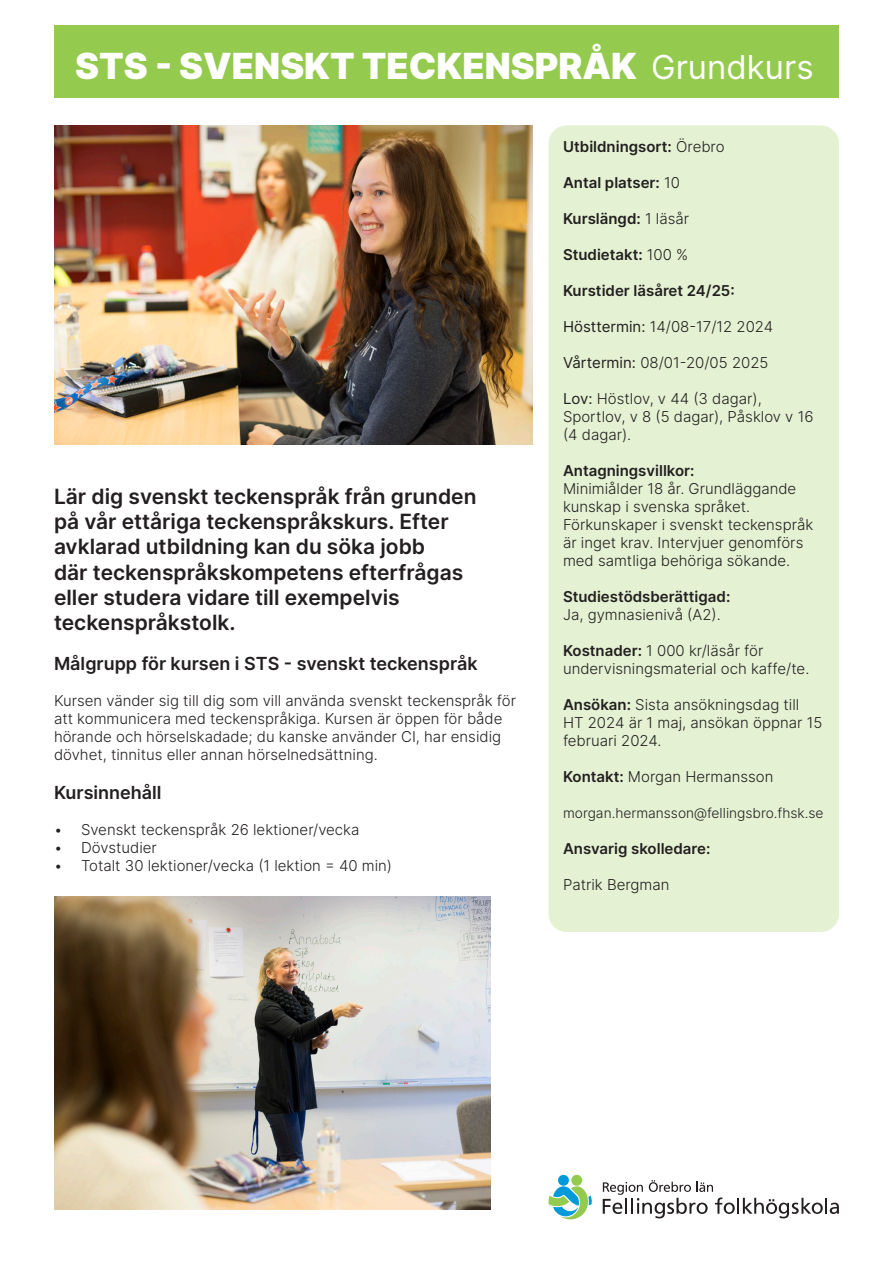
<style>
.page{position:relative;width:893px;height:1263px;background:#fff}
.page>*{position:absolute;margin:0;border:0;box-sizing:border-box;transform-origin:0 0}
.t1{font:900 36px "Inter";color:#fff}
.t2{font:600 21px/25.2px "Inter";color:#231f20}
.t3{font:600 18px "Inter";color:#231f20}
.t4{font:300 15px/18px "Inter";color:#231f20}
.t5{font:600 15px "Inter";color:#231f20}
.t6{font:300 13.8px "Inter";color:#231f20}
.s1{font-weight:400;font-size:33px}
.s2{font-weight:300}
.s3{font-weight:400}
.s4{font-weight:600}
</style>
<div class="page">
<div style="left:549px;top:125px;width:290px;height:807px;background:#e4f1d3;border-radius:18px"></div>
<img style="left:54px;top:125px;width:479px;height:319px">
<div style="left:558px;top:1175px;width:11px;height:11px;background:#009ada;border-radius:50%"></div>
<div style="left:571px;top:1175px;width:11px;height:11px;background:#94ca4e;border-radius:50%"></div>
<svg style="left:549px;top:1186px;width:43px;height:33px"></svg>
<svg style="left:603px;top:1180px;width:236px;height:38px"></svg>
<img style="left:54px;top:896px;width:436px;height:313px">
<div style="left:54px;top:25px;width:785px;height:73px;background:#94ca4e"></div>
<p class="t1" style="left:75px;top:38px;width:740px">STS - SVENSKT TECKENSPRÅK <span class="s1">Grundkurs</span></p>
<p class="t2" style="left:54px;top:483px;width:424px">Lär dig svenskt teckenspråk från grunden på vår ettåriga teckenspråkskurs. Efter avklarad utbildning kan du söka jobb<br>där teckenspråkskompetens efterfrågas eller studera vidare till exempelvis teckenspråkstolk.</p>
<p class="t3" style="left:54px;top:650px;width:425px">Målgrupp för kursen i STS - svenskt teckenspråk</p>
<p class="t4" style="left:54px;top:691px;width:464px">Kursen vänder sig till dig som vill använda svenskt teckenspråk för att kommunicera med teckenspråkiga. Kursen är öppen för både hörande och hörselskadade; du kanske använder CI, har ensidig dövhet, tinnitus eller annan hörselnedsättning.</p>
<p class="t3" style="left:54px;top:779px;width:109px">Kursinnehåll</p>
<p class="t4" style="left:54px;top:821px;width:307px">• Svenskt teckenspråk 26 lektioner/vecka</p>
<p class="t4" style="left:54px;top:839px;width:104px">• Dövstudier</p>
<p class="t4" style="left:54px;top:857px;width:340px">• Totalt 30 lektioner/vecka (1 lektion = 40 min)</p>
<p class="t5" style="left:563px;top:135px;width:163px">Utbildningsort: <span class="s2">Örebro</span></p>
<p class="t5" style="left:563px;top:171px;width:118px">Antal platser: <span class="s2">10</span></p>
<p class="t5" style="left:563px;top:207px;width:128px">Kurslängd: <span class="s2">1 läsår</span></p>
<p class="t5" style="left:563px;top:243px;width:127px">Studietakt: <span class="s2">100 %</span></p>
<p class="t5" style="left:563px;top:279px;width:173px">Kurstider läsåret 24/25:</p>
<p class="t4" style="left:563px;top:317px;width:212px"><span class="s3">Hösttermin:</span> 14/08-17/12 2024</p>
<p class="t4" style="left:563px;top:353px;width:207px"><span class="s3">Vårtermin:</span> 08/01-20/05 2025</p>
<p class="t4" style="left:563px;top:389px;width:252px"><span class="s3">Lov:</span> Höstlov, v 44 (3 dagar),<br>Sportlov, v 8 (5 dagar), Påsklov v 16 (4 dagar).</p>
<p class="t5" style="left:563px;top:459px;width:133px">Antagningsvillkor:</p>
<p class="t4" style="left:563px;top:479px;width:252px">Minimiålder 18 år. Grundläggande kunskap i svenska språket.<br>Förkunskaper i svenskt teckenspråk är inget krav. Intervjuer genomförs med samtliga behöriga sökande.</p>
<p class="t5" style="left:563px;top:585px;width:169px">Studiestödsberättigad:</p>
<p class="t4" style="left:563px;top:605px;width:159px">Ja, gymnasienivå (A2).</p>
<p class="t4" style="left:563px;top:641px;width:248px"><span class="s4">Kostnader:</span> 1 000 kr/läsår för undervisningsmaterial och kaffe/te.</p>
<p class="t4" style="left:563px;top:695px;width:261px"><span class="s4">Ansökan:</span> Sista ansökningsdag till<br>HT 2024 är 1 maj, ansökan öppnar 15 februari 2024.</p>
<p class="t4" style="left:563px;top:767px;width:212px"><span class="s4">Kontakt:</span> Morgan Hermansson</p>
<p class="t6" style="left:563px;top:803px;width:262px">morgan.hermansson@fellingsbro.fhsk.se</p>
<p class="t5" style="left:563px;top:837px;width:149px">Ansvarig skolledare:</p>
<p class="t4" style="left:563px;top:875px;width:108px">Patrik Bergman</p>
</div>
